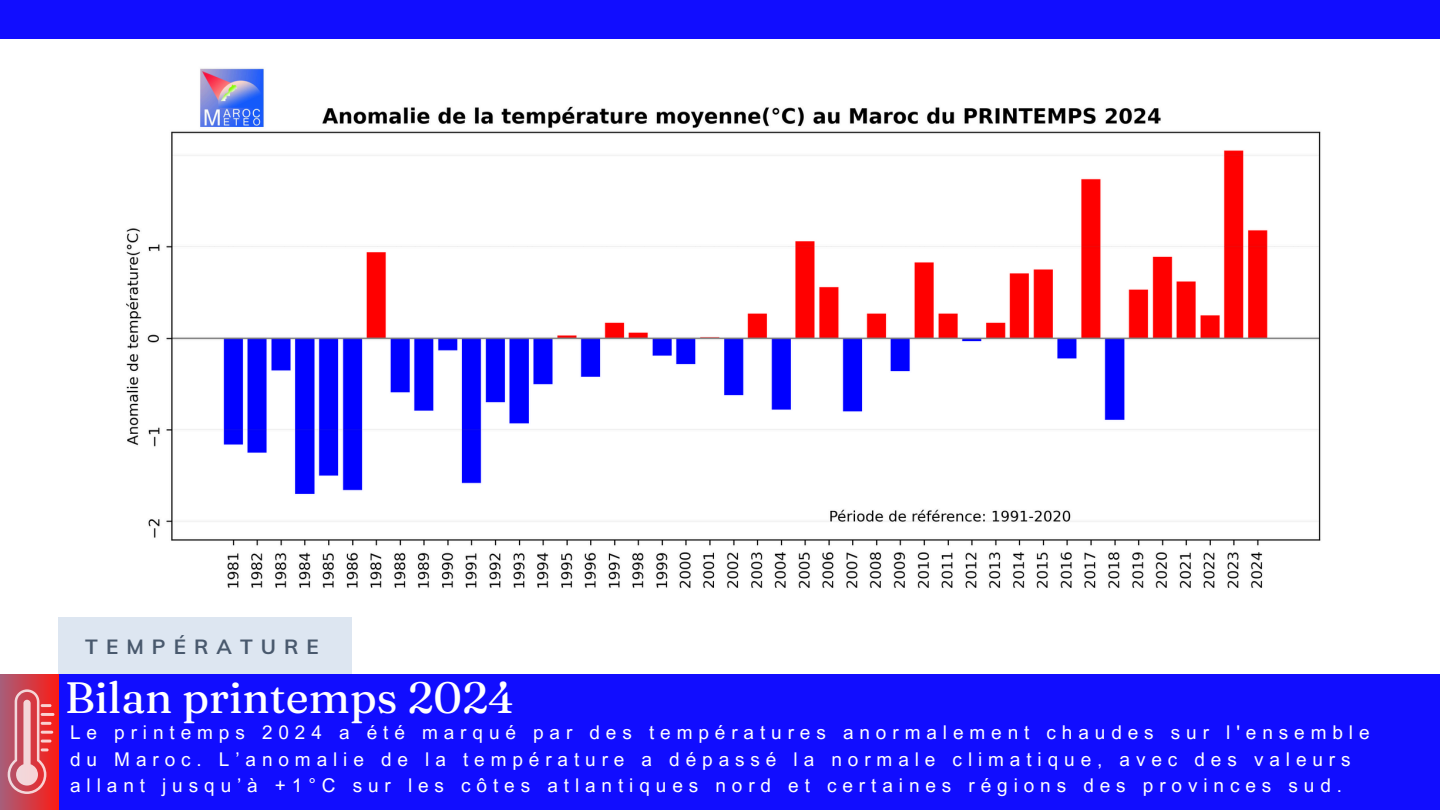
<style>
.page{position:relative;width:1440px;height:810px;background:#fff}
.page>*{position:absolute;margin:0;border:0;box-sizing:border-box;transform-origin:0 0}
.t1{font:43.9px "Fraunces 9 pt";color:#fff}
.t2{font:700 20.6px "Muli";letter-spacing:.395em;color:#49596d}
.t3{font:19px/26.2px "Arial MT Pro";letter-spacing:.31em;color:#fff}
</style>
<div class="page">
<div style="left:0;top:0;width:1440px;height:39px;background:#110dff"></div>
<img style="left:126px;top:68px;width:1195px;height:520px">
<div style="left:58px;top:617px;width:294px;height:58px;background:#dde6f1"></div>
<div style="left:58px;top:675px;width:1382px;height:135px;background:#110dff"></div>
<div style="left:0;top:675px;width:59px;height:135px;background:linear-gradient(to right,#a75e7a,#fb1b14)"></div>
<svg style="left:8px;top:689px;width:46px;height:105px;background:#df6e74"></svg>
<p class="t2" style="left:85px;top:633px;width:235px">TEMPÉRATURE</p>
<h2 class="t1" style="left:65px;top:670px;width:451px">Bilan printemps 2024</h2>
<h1 class="t3" style="left:70px;top:722px;width:1301px">Le printemps 2024 a été marqué par des températures anormalement chaudes sur l'ensemble du Maroc. L’anomalie de la température a dépassé la normale climatique, avec des valeurs allant jusqu’à +1°C sur les côtes atlantiques nord et certaines régions des provinces sud.</h1>
</div>
